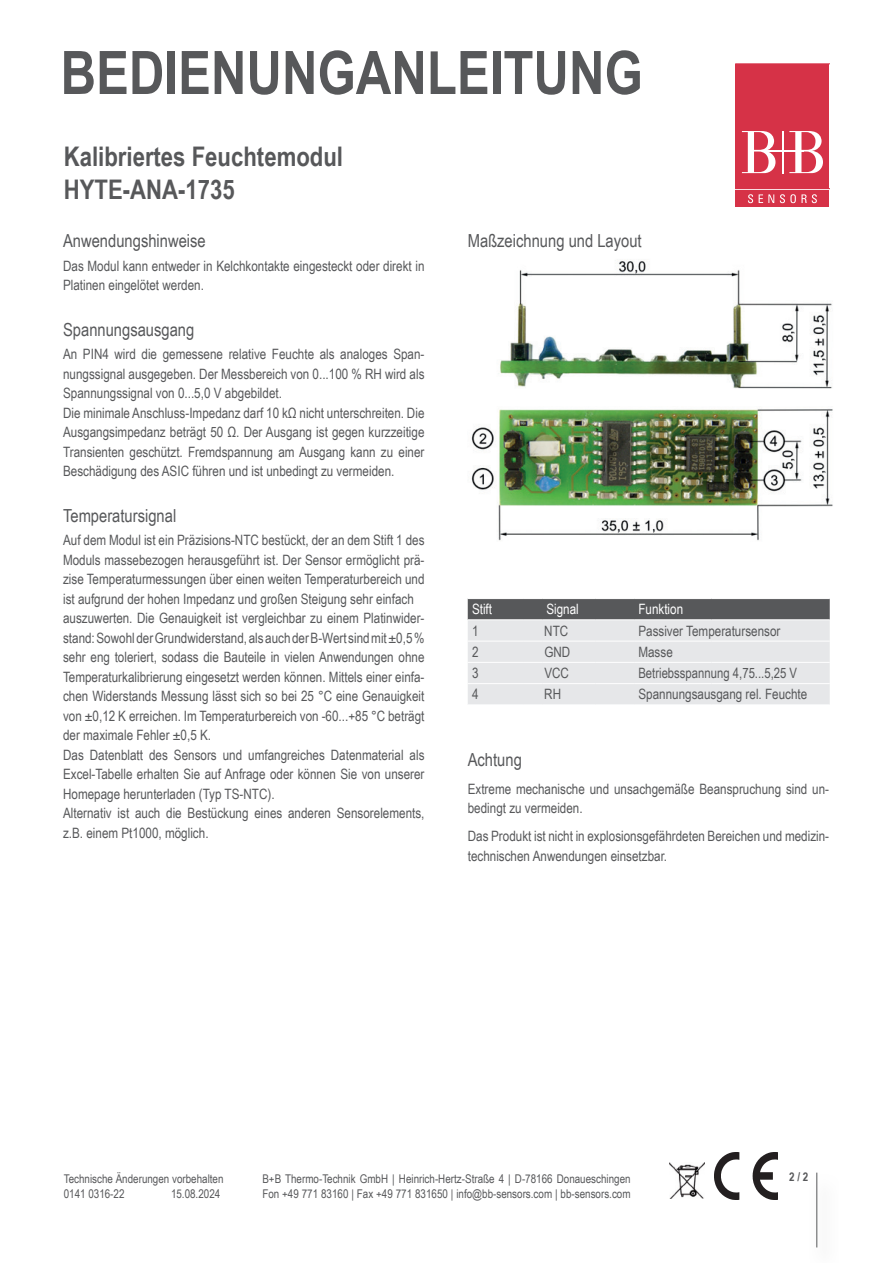
<style>
.page{position:relative;width:893px;height:1263px;background:#fff}
.page>*{position:absolute;margin:0;border:0;box-sizing:border-box;transform-origin:0 0}
.t1{font:700 60px "Arial Narrow";color:#57585a}
.t2{font:700 27px/32.4px "Arial Narrow";color:#57585a}
.t3{font:18px "Arial Narrow";color:#57585a}
.t4{font:14.25px/19.5px "Arial Narrow";color:#57585a}
.t5{font:14.25px "Arial Narrow";color:#fff}
.t6{font:12px/15px "Arial Narrow";color:#57585a}
.t7{font:700 12px "Arial Narrow";color:#57585a}
</style>
<div class="page">
<img style="left:471px;top:261px;width:362px;height:280px">
<svg style="left:468px;top:598px;width:362px;height:106px;background:#cbccce"></svg>
<hr style="left:634px;top:641px;width:77px;height:1px;background:#fff">
<hr style="left:711px;top:641px;width:119px;height:1px;background:#fff">
<hr style="left:634px;top:662px;width:77px;height:1px;background:#fff">
<hr style="left:711px;top:662px;width:119px;height:1px;background:#fff">
<hr style="left:596px;top:683px;width:38px;height:1px;background:#fff">
<hr style="left:634px;top:683px;width:77px;height:1px;background:#fff">
<hr style="left:711px;top:683px;width:119px;height:1px;background:#fff">
<div style="left:736px;top:190px;width:93px;height:17px;background:#d63247"></div>
<svg style="left:736px;top:64px;width:93px;height:139px"></svg>
<img style="left:816px;top:1175px;width:2px;height:73px">
<hr style="left:816px;top:1172px;width:1px;height:75px;background:#57585a">
<img style="left:715px;top:1152px;width:62px;height:47px">
<img style="left:670px;top:1162px;width:35px;height:36px">
<h1 class="t1" style="left:61px;top:27px;width:584px">BEDIENUNGANLEITUNG</h1>
<h2 class="t2" style="left:64px;top:139px;width:281px">Kalibriertes Feuchtemodul<br>HYTE-ANA-1735</h2>
<p class="t3" style="left:63px;top:227px;width:144px">Anwendungshinweise</p>
<p class="t4" style="left:63px;top:255px;width:363px">Das Modul kann entweder in Kelchkontakte eingesteckt oder direkt in<br>Platinen eingelötet werden.</p>
<p class="t3" style="left:63px;top:316px;width:133px">Spannungsausgang</p>
<p class="t4" style="left:63px;top:344px;width:363px">An PIN4 wird die gemessene relative Feuchte als analoges Span&shy;nungssignal ausgegeben. Der Messbereich von 0...100 % RH wird als Spannungssignal von 0...5,0 V abgebildet.<br>Die minimale Anschluss-Impedanz darf 10 kΩ nicht unterschreiten. Die Ausgangsimpedanz beträgt 50 Ω. Der Ausgang ist gegen kurzzeitige Transienten geschützt. Fremdspannung am Ausgang kann zu einer Beschädigung des ASIC führen und ist unbedingt zu vermeiden.</p>
<p class="t3" style="left:63px;top:502px;width:115px">Temperatursignal</p>
<p class="t4" style="left:63px;top:530px;width:363px">Auf dem Modul ist ein Präzisions-NTC bestückt, der an dem Stift 1 des Moduls massebezogen herausgeführt ist. Der Sensor ermöglicht prä&shy;zise Temperaturmessungen über einen weiten Temperaturbereich und ist aufgrund der hohen Impedanz und großen Steigung sehr einfach auszuwerten. Die Genauigkeit ist vergleichbar zu einem Platinwider&shy;stand: Sowohl der Grundwiderstand, als auch der B-Wert sind mit ±0,5 % sehr eng toleriert, sodass die Bauteile in vielen Anwendungen ohne Temperaturkalibrierung eingesetzt werden können. Mittels einer einfa&shy;chen Widerstands Messung lässt sich so bei 25 °C eine Genauigkeit von ±0,12 K erreichen. Im Temperaturbereich von -60...+85 °C beträgt der maximale Fehler ±0,5 K.<br>Das Datenblatt des Sensors und umfangreiches Datenmaterial als Excel-Tabelle erhalten Sie auf Anfrage oder können Sie von unserer Homepage herunterladen (Typ TS-NTC).<br>Alternativ ist auch die Bestückung eines anderen Sensorelements, z.B. einem Pt1000, möglich.</p>
<p class="t3" style="left:468px;top:227px;width:175px">Maßzeichnung und Layout</p>
<p class="t5" style="left:472px;top:599px;width:22px">Stift</p>
<p class="t5" style="left:546px;top:599px;width:34px">Signal</p>
<p class="t5" style="left:638px;top:599px;width:46px">Funktion</p>
<p class="t4" style="left:472px;top:620px;width:8px">1</p>
<p class="t4" style="left:544px;top:620px;width:26px">NTC</p>
<p class="t4" style="left:638px;top:620px;width:144px">Passiver Temperatursensor</p>
<p class="t4" style="left:472px;top:642px;width:8px">2</p>
<p class="t4" style="left:544px;top:642px;width:27px">GND</p>
<p class="t4" style="left:638px;top:642px;width:36px">Masse</p>
<p class="t4" style="left:472px;top:663px;width:8px">3</p>
<p class="t4" style="left:544px;top:663px;width:26px">VCC</p>
<p class="t4" style="left:638px;top:663px;width:160px">Betriebsspannung 4,75...5,25 V</p>
<p class="t4" style="left:472px;top:684px;width:8px">4</p>
<p class="t4" style="left:544px;top:684px;width:18px">RH</p>
<p class="t4" style="left:638px;top:684px;width:170px">Spannungsausgang rel. Feuchte</p>
<p class="t3" style="left:468px;top:746px;width:56px">Achtung</p>
<p class="t4" style="left:468px;top:778px;width:363px">Extreme mechanische und unsachgemäße Beanspruchung sind un&shy;bedingt zu vermeiden.</p>
<p class="t4" style="left:468px;top:826px;width:363px">Das Produkt ist nicht in explosionsgefährdeten Bereichen und medizin&shy;technischen Anwendungen einsetzbar.</p>
<p class="t6" style="left:64px;top:1171px;width:161px">Technische Änderungen vorbehalten<br>0141 0316-22</p>
<p class="t6" style="left:171px;top:1186px;width:51px">15.08.2024</p>
<p class="t6" style="left:262px;top:1171px;width:370px">B+B Thermo-Technik GmbH | Heinrich-Hertz-Straße 4 | D-78166 Donaueschingen<br>Fon +49 771 83160 | Fax +49 771 831650 | info@bb-sensors.com | bb-sensors.com</p>
<p class="t7" style="left:789px;top:1167px;width:21px">2 / 2</p>
</div>
